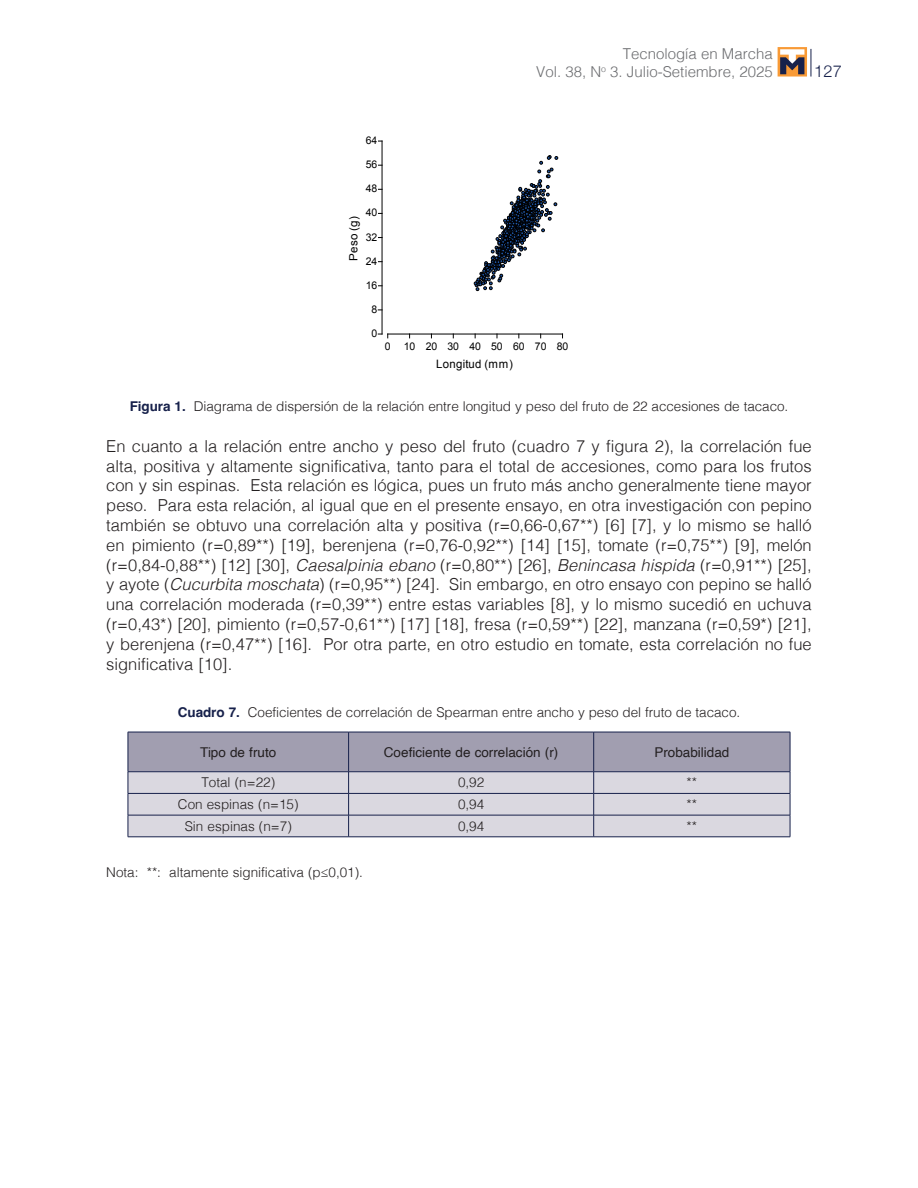
<style>
.page{position:relative;width:918px;height:1188px;background:#fff}
.page>*{position:absolute;margin:0;border:0;box-sizing:border-box;transform-origin:0 0}
.t1{font:300 16.5px/19.8px "Helvetica";color:#231f20;text-align:justify}
.t2{font:300 16.5px "Helvetica Neue";color:#17214b}
.t3{font:300 15px/18px "Helvetica";color:#6c6d70;text-align:right}
.t4{font:300 13.5px "Helvetica";letter-spacing:-.005em;color:#231f20}
.t5{font:13.5px "Helvetica";color:#231f20}
.t6{font:11.55px "Arial";letter-spacing:.025em;color:#000001}
.t7{font:11.4px "Arial";color:#000001}
.t8{font:10.65px "Arial";letter-spacing:-.01em;color:#000001}
.s1{font-weight:700;color:#17214b}
.s2{font-style:italic}
</style>
<div class="page">
<svg style="left:811px;top:49px;width:1px;height:28px"></svg>
<svg style="left:778px;top:47px;width:29px;height:30px"></svg>
<svg style="left:780px;top:49px;width:24px;height:25px"></svg>
<hr style="left:388px;top:334px;width:175px;height:1px;background:#000001">
<hr style="left:382px;top:141px;width:1px;height:193px;background:#000001">
<svg style="left:474px;top:155px;width:84px;height:136px"></svg>
<svg style="left:128px;top:732px;width:663px;height:105px"></svg>
<hr style="left:128px;top:837px;width:221px;height:1px;background:#17214b">
<hr style="left:349px;top:837px;width:245px;height:1px;background:#17214b">
<hr style="left:594px;top:837px;width:196px;height:1px;background:#17214b">
<p class="t3" style="left:536px;top:43px;width:238px">Tecnología en Marcha<br>Vol. 38, N<sup>o</sup> 3. Julio-Setiembre, 2025</p>
<p class="t8" style="left:366px;top:133px;width:13px">64</p>
<p class="t8" style="left:366px;top:157px;width:13px">56</p>
<p class="t8" style="left:366px;top:182px;width:13px">48</p>
<p class="t8" style="left:366px;top:206px;width:13px">40</p>
<p class="t7" style="left:346px;top:261px;width:46px;rotate:-90deg">Peso (g)</p>
<p class="t8" style="left:366px;top:230px;width:13px">32</p>
<p class="t8" style="left:366px;top:254px;width:13px">24</p>
<p class="t8" style="left:366px;top:278px;width:13px">16</p>
<p class="t8" style="left:372px;top:302px;width:7px">8</p>
<p class="t8" style="left:372px;top:326px;width:7px">0</p>
<p class="t8" style="left:385px;top:340px;width:185px">0 10 20 30 40 50 60 70 80</p>
<p class="t6" style="left:436px;top:356px;width:78px">Longitud (mm)</p>
<p class="t2" style="left:814px;top:57px;width:29px">127</p>
<p class="t4" style="left:130px;top:394px;width:660px"><span class="s1">Figura 1.</span> Diagrama de dispersión de la relación entre longitud y peso del fruto de 22 accesiones de tacaco.</p>
<p class="t1" style="left:106px;top:435px;width:707px">En cuanto a la relación entre ancho y peso del fruto (cuadro 7 y figura 2), la correlación fue alta, positiva y altamente significativa, tanto para el total de accesiones, como para los frutos con y sin espinas. Esta relación es lógica, pues un fruto más ancho generalmente tiene mayor peso. Para esta relación, al igual que en el presente ensayo, en otra investigación con pepino también se obtuvo una correlación alta y positiva (r=0,66-0,67**) [6] [7], y lo mismo se halló en pimiento (r=0,89**) [19], berenjena (r=0,76-0,92**) [14] [15], tomate (r=0,75**) [9], melón (r=0,84-0,88**) [12] [30], <span class="s2">Caesalpinia ebano</span> (r=0,80**) [26], <span class="s2">Benincasa hispida</span> (r=0,91**) [25], y ayote (<span class="s2">Cucurbita moschata</span>) (r=0,95**) [24]. Sin embargo, en otro ensayo con pepino se halló una correlación moderada (r=0,39**) entre estas variables [8], y lo mismo sucedió en uchuva (r=0,43*) [20], pimiento (r=0,57-0,61**) [17] [18], fresa (r=0,59**) [22], manzana (r=0,59*) [21], y berenjena (r=0,47**) [16]. Por otra parte, en otro estudio en tomate, esta correlación no fue significativa [10].</p>
<p class="t4" style="left:178px;top:701px;width:564px"><span class="s1">Cuadro 7.</span> Coeficientes de correlación de Spearman entre ancho y peso del fruto de tacaco.</p>
<p class="t5" style="left:200px;top:742px;width:78px">Tipo de fruto</p>
<p class="t5" style="left:384px;top:742px;width:176px">Coeficiente de correlación (r)</p>
<p class="t5" style="left:654px;top:742px;width:77px">Probabilidad</p>
<p class="t4" style="left:201px;top:771px;width:75px">Total (n=22)</p>
<p class="t4" style="left:458px;top:771px;width:28px">0,92</p>
<p class="t4" style="left:687px;top:771px;width:12px">**</p>
<p class="t4" style="left:178px;top:793px;width:122px">Con espinas (n=15)</p>
<p class="t4" style="left:458px;top:793px;width:28px">0,94</p>
<p class="t4" style="left:687px;top:793px;width:12px">**</p>
<p class="t4" style="left:185px;top:815px;width:109px">Sin espinas (n=7)</p>
<p class="t4" style="left:458px;top:815px;width:28px">0,94</p>
<p class="t4" style="left:687px;top:815px;width:12px">**</p>
<p class="t4" style="left:106px;top:861px;width:258px">Nota: **: altamente significativa (p≤0,01).</p>
</div>
